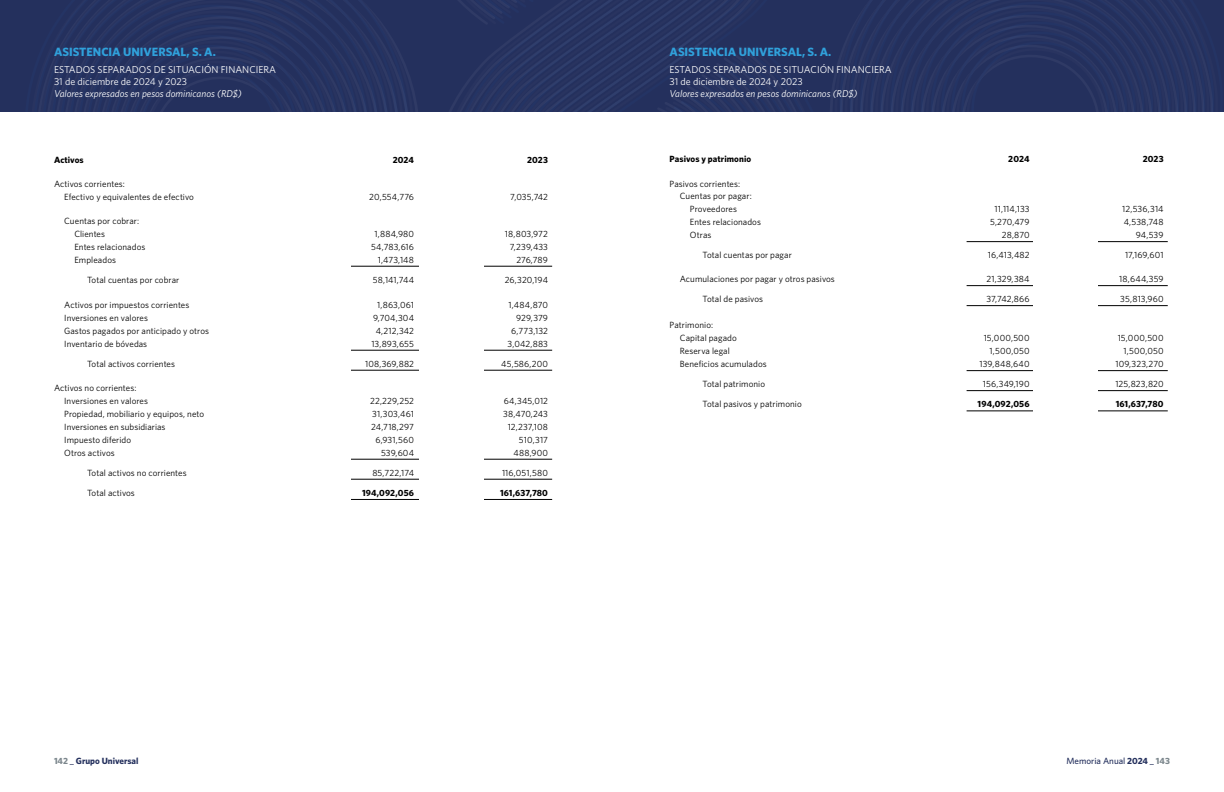
<style>
.page{position:relative;width:1224px;height:792px;background:#fff}
.page>*{position:absolute;margin:0;border:0;box-sizing:border-box;transform-origin:0 0}
.t1{font:700 12px "Whitney";color:#30a1db}
.t2{font:10px/12px "Whitney";color:#fff}
.t3{font:italic 10px "Whitney";color:#fff}
.t4{font:9px/13px "Whitney";letter-spacing:.01em;color:#000}
.t5{font:700 9px "Whitney";letter-spacing:.01em;color:#000}
.t6{font:500 9px "Whitney";color:#24305d}
.t7{font:700 9px "Whitney";color:#24305d}
.s1{color:#7b868c}
.s2{font-weight:700}
.s3{font-weight:700;color:#7b868c}
</style>
<div class="page">
<svg style="left:432px;top:0;width:11px;height:111px"></svg>
<svg style="left:443px;top:0;width:374px;height:111px;background:#263360"></svg>
<svg style="left:826px;top:0;width:23px;height:111px;background:#25315e"></svg>
<svg style="left:849px;top:0;width:375px;height:111px;background:#263360"></svg>
<svg style="left:24px;top:0;width:396px;height:111px;background:#263360"></svg>
<hr style="left:351px;top:266px;width:201px;height:1px;background:#000">
<hr style="left:351px;top:350px;width:201px;height:1px;background:#000">
<hr style="left:351px;top:370px;width:201px;height:1px;background:#000">
<hr style="left:351px;top:459px;width:201px;height:1px;background:#000">
<hr style="left:351px;top:479px;width:201px;height:1px;background:#000">
<hr style="left:351px;top:499px;width:201px;height:1px;background:#000">
<hr style="left:967px;top:241px;width:201px;height:1px;background:#000">
<hr style="left:967px;top:285px;width:201px;height:1px;background:#000">
<hr style="left:967px;top:305px;width:201px;height:1px;background:#000">
<hr style="left:967px;top:370px;width:201px;height:1px;background:#000">
<hr style="left:967px;top:390px;width:201px;height:1px;background:#000">
<hr style="left:967px;top:410px;width:201px;height:1px;background:#000">
<div style="left:1034px;top:144px;width:64px;height:336px;background:#fff"></div>
<div style="left:419px;top:145px;width:65px;height:479px;background:#fff"></div>
<h1 class="t1" style="left:54px;top:45px;width:163px">ASISTENCIA UNIVERSAL, S. A.</h1>
<p class="t2" style="left:54px;top:63px;width:224px">ESTADOS SEPARADOS DE SITUACIÓN FINANCIERA<br>31 de diciembre de 2024 y 2023</p>
<p class="t3" style="left:54px;top:87px;width:189px">Valores expresados en pesos dominicanos (RD$)</p>
<p class="t5" style="left:54px;top:154px;width:31px">Activos</p>
<p class="t5" style="left:393px;top:154px;width:23px">2024</p>
<p class="t5" style="left:527px;top:154px;width:22px">2023</p>
<p class="t4" style="left:64px;top:177px;width:131px;text-indent:-10px">Activos corrientes:<br>Efectivo y equivalentes de efectivo</p>
<p class="t4" style="left:369px;top:190px;width:46px">20,554,776</p>
<p class="t4" style="left:510px;top:190px;width:39px">7,035,742</p>
<p class="t4" style="left:74px;top:214px;width:66px;text-indent:-10px">Cuentas por cobrar:<br>Clientes</p>
<p class="t4" style="left:375px;top:227px;width:41px">1,884,980</p>
<p class="t4" style="left:505px;top:227px;width:45px">18,803,972</p>
<p class="t4" style="left:74px;top:240px;width:73px">Entes relacionados</p>
<p class="t4" style="left:371px;top:240px;width:44px">54,783,616</p>
<p class="t4" style="left:510px;top:240px;width:40px">7,239,433</p>
<p class="t4" style="left:74px;top:253px;width:43px">Empleados</p>
<p class="t4" style="left:378px;top:253px;width:38px">1,473,148</p>
<p class="t4" style="left:516px;top:253px;width:33px">276,789</p>
<p class="t4" style="left:87px;top:273px;width:94px">Total cuentas por cobrar</p>
<p class="t4" style="left:373px;top:273px;width:43px">58,141,744</p>
<p class="t4" style="left:505px;top:273px;width:45px">26,320,194</p>
<p class="t4" style="left:64px;top:298px;width:127px">Activos por impuestos corrientes</p>
<p class="t4" style="left:377px;top:298px;width:38px">1,863,061</p>
<p class="t4" style="left:509px;top:298px;width:41px">1,484,870</p>
<p class="t4" style="left:64px;top:311px;width:85px">Inversiones en valores</p>
<p class="t4" style="left:373px;top:311px;width:42px">9,704,304</p>
<p class="t4" style="left:516px;top:311px;width:33px">929,379</p>
<p class="t4" style="left:64px;top:324px;width:146px">Gastos pagados por anticipado y otros</p>
<p class="t4" style="left:376px;top:324px;width:40px">4,212,342</p>
<p class="t4" style="left:511px;top:324px;width:38px">6,773,132</p>
<p class="t4" style="left:64px;top:337px;width:85px">Inventario de bóvedas</p>
<p class="t4" style="left:371px;top:337px;width:44px">13,893,655</p>
<p class="t4" style="left:508px;top:337px;width:42px">3,042,883</p>
<p class="t4" style="left:87px;top:357px;width:90px">Total activos corrientes</p>
<p class="t4" style="left:365px;top:357px;width:50px">108,369,882</p>
<p class="t4" style="left:501px;top:357px;width:48px">45,586,200</p>
<p class="t4" style="left:64px;top:381px;width:85px;text-indent:-10px">Activos no corrientes:<br>Inversiones en valores</p>
<p class="t4" style="left:370px;top:394px;width:45px">22,229,252</p>
<p class="t4" style="left:504px;top:394px;width:46px">64,345,012</p>
<p class="t4" style="left:64px;top:407px;width:141px">Propiedad, mobiliario y equipos, neto</p>
<p class="t4" style="left:372px;top:407px;width:43px">31,303,461</p>
<p class="t4" style="left:503px;top:407px;width:46px">38,470,243</p>
<p class="t4" style="left:64px;top:420px;width:103px">Inversiones en subsidiarias</p>
<p class="t4" style="left:371px;top:420px;width:44px">24,718,297</p>
<p class="t4" style="left:508px;top:420px;width:42px">12,237,108</p>
<p class="t4" style="left:64px;top:433px;width:68px">Impuesto diferido</p>
<p class="t4" style="left:375px;top:433px;width:40px">6,931,560</p>
<p class="t4" style="left:519px;top:433px;width:31px">510,317</p>
<p class="t4" style="left:64px;top:446px;width:52px">Otros activos</p>
<p class="t4" style="left:381px;top:446px;width:34px">539,604</p>
<p class="t4" style="left:513px;top:446px;width:36px">488,900</p>
<p class="t4" style="left:87px;top:466px;width:101px">Total activos no corrientes</p>
<p class="t4" style="left:372px;top:466px;width:43px">85,722,174</p>
<p class="t4" style="left:502px;top:466px;width:47px">116,051,580</p>
<p class="t4" style="left:87px;top:486px;width:49px">Total activos</p>
<p class="t5" style="left:362px;top:487px;width:53px">194,092,056</p>
<p class="t5" style="left:500px;top:487px;width:49px">161,637,780</p>
<h1 class="t1" style="left:670px;top:45px;width:163px">ASISTENCIA UNIVERSAL, S. A.</h1>
<p class="t2" style="left:670px;top:63px;width:224px">ESTADOS SEPARADOS DE SITUACIÓN FINANCIERA<br>31 de diciembre de 2024 y 2023</p>
<p class="t3" style="left:670px;top:87px;width:189px">Valores expresados en pesos dominicanos (RD$)</p>
<p class="t5" style="left:670px;top:154px;width:83px">Pasivos y patrimonio</p>
<p class="t5" style="left:1008px;top:154px;width:23px">2024</p>
<p class="t5" style="left:1143px;top:154px;width:22px">2023</p>
<p class="t4" style="left:670px;top:177px;width:72px">Pasivos corrientes:</p>
<p class="t4" style="left:680px;top:190px;width:73px">Cuentas por pagar:</p>
<p class="t4" style="left:690px;top:203px;width:49px">Proveedores</p>
<p class="t4" style="left:995px;top:203px;width:36px">11,114,133</p>
<p class="t4" style="left:1122px;top:203px;width:43px">12,536,314</p>
<p class="t4" style="left:690px;top:216px;width:73px">Entes relacionados</p>
<p class="t4" style="left:990px;top:216px;width:41px">5,270,479</p>
<p class="t4" style="left:1124px;top:216px;width:41px">4,538,748</p>
<p class="t4" style="left:690px;top:229px;width:23px">Otras</p>
<p class="t4" style="left:1002px;top:229px;width:29px">28,870</p>
<p class="t4" style="left:1136px;top:229px;width:29px">94,539</p>
<p class="t4" style="left:703px;top:249px;width:91px">Total cuentas por pagar</p>
<p class="t4" style="left:988px;top:249px;width:43px">16,413,482</p>
<p class="t4" style="left:1125px;top:249px;width:40px">17,169,601</p>
<p class="t4" style="left:680px;top:273px;width:157px">Acumulaciones por pagar y otros pasivos</p>
<p class="t4" style="left:986px;top:273px;width:45px">21,329,384</p>
<p class="t4" style="left:1119px;top:273px;width:46px">18,644,359</p>
<p class="t4" style="left:703px;top:293px;width:62px">Total de pasivos</p>
<p class="t4" style="left:986px;top:293px;width:45px">37,742,866</p>
<p class="t4" style="left:1120px;top:293px;width:45px">35,813,960</p>
<p class="t4" style="left:680px;top:319px;width:59px;text-indent:-10px">Patrimonio:<br>Capital pagado</p>
<p class="t4" style="left:984px;top:332px;width:47px">15,000,500</p>
<p class="t4" style="left:1118px;top:332px;width:47px">15,000,500</p>
<p class="t4" style="left:680px;top:345px;width:52px">Reserva legal</p>
<p class="t4" style="left:989px;top:345px;width:42px">1,500,050</p>
<p class="t4" style="left:1123px;top:345px;width:42px">1,500,050</p>
<p class="t4" style="left:680px;top:358px;width:88px">Beneficios acumulados</p>
<p class="t4" style="left:980px;top:358px;width:52px">139,848,640</p>
<p class="t4" style="left:1115px;top:358px;width:50px">109,323,270</p>
<p class="t4" style="left:703px;top:378px;width:64px">Total patrimonio</p>
<p class="t4" style="left:983px;top:378px;width:48px">156,349,190</p>
<p class="t4" style="left:1115px;top:378px;width:50px">125,823,820</p>
<p class="t4" style="left:703px;top:398px;width:101px">Total pasivos y patrimonio</p>
<p class="t5" style="left:978px;top:399px;width:53px">194,092,056</p>
<p class="t5" style="left:1116px;top:399px;width:49px">161,637,780</p>
<p class="t7" style="left:54px;top:755px;width:86px"><span class="s1">142</span> _ Grupo Universal</p>
<p class="t6" style="left:1067px;top:755px;width:105px">Memoria Anual <span class="s2">2024 _</span> <span class="s3">143</span></p>
</div>
